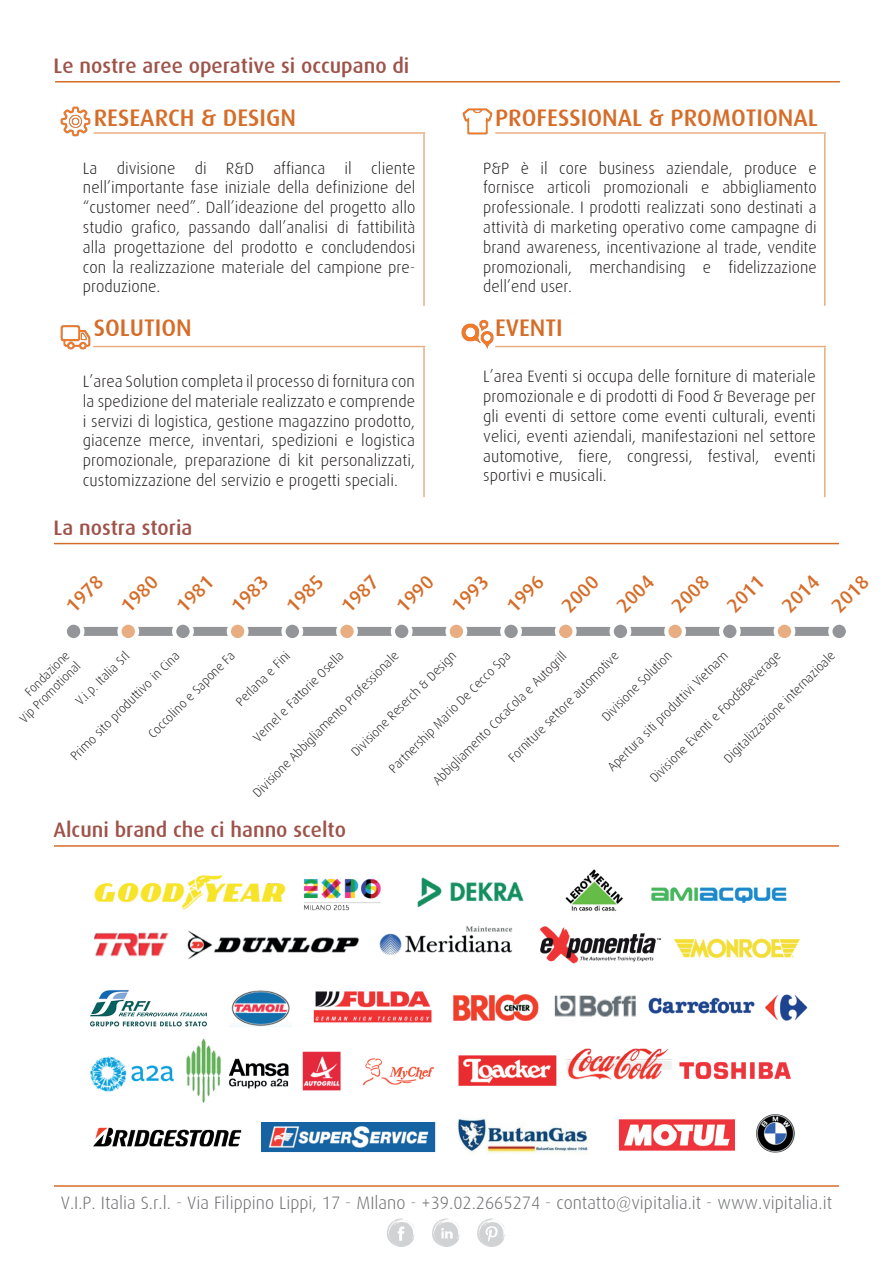
<style>
.page{position:relative;width:893px;height:1263px;background:#fff}
.page>*{position:absolute;margin:0;border:0;box-sizing:border-box;transform-origin:0 0}
.t1{font:500 24px "Dax";color:#d56d29}
.t2{font:500 21px "Dax";color:#9e534a}
.t3{font:500 19.95px "Dax";color:#d56d29}
.t4{font:300 18px "Dax";color:#6c6d70}
.t5{font:300 16.5px/19.8px "Dax";color:#231f20;text-align:justify}
.t6{font:300 13.05px "Dax";color:#231f20}
.t7{font:300 12.6px/15px "Dax";color:#231f20;text-align:right}
</style>
<div class="page">
<hr style="left:54px;top:543px;width:785px;height:1px;background:#d56d29">
<hr style="left:54px;top:845px;width:785px;height:2px;background:#d56d29">
<hr style="left:54px;top:1185px;width:785px;height:2px;background:#d56d29">
<hr style="left:55px;top:81px;width:785px;height:2px;background:#d56d29">
<hr style="left:94px;top:132px;width:331px;height:2px;background:#e8ae82">
<hr style="left:423px;top:134px;width:2px;height:172px;background:#e8ae82">
<hr style="left:495px;top:132px;width:331px;height:2px;background:#e8ae82">
<hr style="left:824px;top:134px;width:1px;height:172px;background:#e8ae82">
<hr style="left:93px;top:346px;width:332px;height:1px;background:#e8ae82">
<hr style="left:423px;top:347px;width:2px;height:150px;background:#e8ae82">
<hr style="left:495px;top:346px;width:331px;height:1px;background:#e8ae82">
<hr style="left:824px;top:347px;width:1px;height:150px;background:#e8ae82">
<img style="left:60px;top:106px;width:31px;height:31px">
<img style="left:60px;top:325px;width:31px;height:25px">
<img style="left:462px;top:108px;width:31px;height:27px">
<img style="left:461px;top:319px;width:33px;height:30px">
<img style="left:89px;top:869px;width:719px;height:286px">
<div style="left:78px;top:627px;width:757px;height:9px;background:#939598"></div>
<div style="left:65px;top:623px;width:17px;height:17px;background:#939598;border-radius:50%"></div>
<div style="left:63px;top:620px;width:21px;height:22px;border:4px solid #fff;border-radius:50%"></div>
<svg style="left:119px;top:623px;width:18px;height:17px"></svg>
<div style="left:117px;top:620px;width:22px;height:22px;border:4px solid #fff;border-radius:50%"></div>
<svg style="left:174px;top:623px;width:18px;height:17px"></svg>
<div style="left:172px;top:620px;width:22px;height:22px;border:4px solid #fff;border-radius:50%"></div>
<svg style="left:229px;top:623px;width:17px;height:17px"></svg>
<div style="left:227px;top:620px;width:22px;height:22px;border:4px solid #fff;border-radius:50%"></div>
<svg style="left:283px;top:623px;width:18px;height:17px"></svg>
<div style="left:281px;top:620px;width:22px;height:22px;border:4px solid #fff;border-radius:50%"></div>
<svg style="left:393px;top:623px;width:17px;height:17px"></svg>
<div style="left:391px;top:620px;width:22px;height:22px;border:4px solid #fff;border-radius:50%"></div>
<svg style="left:502px;top:623px;width:18px;height:17px"></svg>
<div style="left:500px;top:620px;width:22px;height:22px;border:4px solid #fff;border-radius:50%"></div>
<svg style="left:338px;top:623px;width:18px;height:17px"></svg>
<div style="left:336px;top:620px;width:22px;height:22px;border:4px solid #fff;border-radius:50%"></div>
<svg style="left:448px;top:623px;width:17px;height:17px"></svg>
<div style="left:445px;top:620px;width:22px;height:22px;border:4px solid #fff;border-radius:50%"></div>
<svg style="left:557px;top:623px;width:17px;height:17px"></svg>
<div style="left:555px;top:620px;width:22px;height:22px;border:4px solid #fff;border-radius:50%"></div>
<svg style="left:612px;top:623px;width:17px;height:17px"></svg>
<div style="left:609px;top:620px;width:22px;height:22px;border:4px solid #fff;border-radius:50%"></div>
<svg style="left:721px;top:623px;width:18px;height:17px"></svg>
<div style="left:719px;top:620px;width:22px;height:22px;border:4px solid #fff;border-radius:50%"></div>
<svg style="left:830px;top:623px;width:18px;height:17px"></svg>
<div style="left:828px;top:620px;width:22px;height:22px;border:4px solid #fff;border-radius:50%"></div>
<svg style="left:666px;top:623px;width:18px;height:17px"></svg>
<div style="left:664px;top:620px;width:22px;height:22px;border:4px solid #fff;border-radius:50%"></div>
<div style="left:776px;top:623px;width:17px;height:17px;background:#e8ae82;border-radius:50%"></div>
<div style="left:774px;top:620px;width:21px;height:22px;border:4px solid #fff;border-radius:50%"></div>
<svg style="left:387px;top:1218px;width:28px;height:29px"></svg>
<svg style="left:432px;top:1218px;width:28px;height:29px"></svg>
<svg style="left:477px;top:1218px;width:28px;height:29px"></svg>
<p class="t2" style="left:54px;top:54px;width:357px">Le nostre aree operative si occupano di</p>
<h1 class="t1" style="left:94px;top:104px;width:204px">RESEARCH &amp; DESIGN</h1>
<h1 class="t1" style="left:495px;top:104px;width:324px">PROFESSIONAL &amp; PROMOTIONAL</h1>
<p class="t5" style="left:83px;top:158px;width:334px">La divisione di R&amp;D affianca il cliente nell’importante fase iniziale della definizione del “customer need”. Dall’ideazione del progetto allo studio grafico, passando dall’analisi di fattibilità alla progettazione del prodotto e concludendosi con la realizzazione materiale del campione pre&shy;produzione.</p>
<p class="t5" style="left:483px;top:158px;width:335px">P&amp;P è il core business aziendale, produce e fornisce articoli promozionali e abbigliamento professionale. I prodotti realizzati sono destinati a attività di marketing operativo come campagne di brand awareness, incentivazione al trade, vendite promozionali, merchandising e fidelizzazione dell’end user.</p>
<h1 class="t1" style="left:94px;top:314px;width:100px">SOLUTION</h1>
<h1 class="t1" style="left:495px;top:314px;width:69px">EVENTI</h1>
<p class="t5" style="left:483px;top:367px;width:334px">L’area Eventi si occupa delle forniture di materiale promozionale e di prodotti di Food &amp; Beverage per gli eventi di settore come eventi culturali, eventi velici, eventi aziendali, manifestazioni nel settore automotive, fiere, congressi, festival, eventi sportivi e musicali.</p>
<p class="t5" style="left:83px;top:372px;width:334px">L’area Solution completa il processo di fornitura con la spedizione del materiale realizzato e comprende i servizi di logistica, gestione magazzino prodotto, giacenze merce, inventari, spedizioni e logistica promozionale, preparazione di kit personalizzati, customizzazione del servizio e progetti speciali.</p>
<p class="t2" style="left:54px;top:516px;width:140px">La nostra storia</p>
<p class="t3" style="left:61px;top:601px;width:45px;rotate:-45deg">1978</p>
<p class="t3" style="left:117px;top:601px;width:45px;rotate:-45deg">1980</p>
<p class="t3" style="left:172px;top:601px;width:45px;rotate:-45deg">1981</p>
<p class="t3" style="left:227px;top:601px;width:45px;rotate:-45deg">1983</p>
<p class="t3" style="left:282px;top:601px;width:45px;rotate:-45deg">1985</p>
<p class="t3" style="left:337px;top:601px;width:45px;rotate:-45deg">1987</p>
<p class="t3" style="left:392px;top:601px;width:45px;rotate:-45deg">1990</p>
<p class="t3" style="left:447px;top:601px;width:45px;rotate:-45deg">1993</p>
<p class="t3" style="left:502px;top:601px;width:45px;rotate:-45deg">1996</p>
<p class="t3" style="left:557px;top:601px;width:45px;rotate:-45deg">2000</p>
<p class="t3" style="left:612px;top:601px;width:45px;rotate:-45deg">2004</p>
<p class="t3" style="left:667px;top:601px;width:45px;rotate:-45deg">2008</p>
<p class="t3" style="left:722px;top:601px;width:45px;rotate:-45deg">2011</p>
<p class="t3" style="left:777px;top:601px;width:45px;rotate:-45deg">2014</p>
<p class="t3" style="left:827px;top:601px;width:45px;rotate:-45deg">2018</p>
<p class="t7" style="left:6px;top:705px;width:82px;rotate:-45deg">Fondazione<br>Vip Promotional</p>
<p class="t6" style="left:72px;top:698px;width:72px;rotate:-45deg">V.i.p. Italia Srl</p>
<p class="t6" style="left:430px;top:778px;width:185px;rotate:-45deg">Abbigliamento CocaCola e Autogrill</p>
<p class="t6" style="left:145px;top:731px;width:118px;rotate:-45deg">Coccolino e Sapone Fa</p>
<p class="t6" style="left:233px;top:698px;width:72px;rotate:-45deg">Perlana e Fini</p>
<p class="t6" style="left:647px;top:775px;width:181px;rotate:-45deg">Divisione Eventi e Food&amp;Beverage</p>
<p class="t6" style="left:721px;top:755px;width:153px;rotate:-45deg">Digitalizzazione internazioale</p>
<p class="t6" style="left:250px;top:790px;width:201px;rotate:-45deg">Divisione Abbigliamento Professionale</p>
<p class="t6" style="left:506px;top:754px;width:151px;rotate:-45deg">Forniture settore automotive</p>
<p class="t6" style="left:386px;top:765px;width:167px;rotate:-45deg">Partnership Mario De Cecco Spa</p>
<p class="t6" style="left:605px;top:764px;width:165px;rotate:-45deg">Apertura siti produttivi Vietnam</p>
<p class="t6" style="left:250px;top:734px;width:123px;rotate:-45deg">Vernel e Fattorie Osella</p>
<p class="t6" style="left:68px;top:753px;width:150px;rotate:-45deg">Primo sito produttivo in Cina</p>
<p class="t6" style="left:348px;top:749px;width:144px;rotate:-45deg">Divisione Reserch &amp; Design</p>
<p class="t6" style="left:599px;top:714px;width:94px;rotate:-45deg">Divisione Solution</p>
<p class="t2" style="left:54px;top:818px;width:294px">Alcuni brand che ci hanno scelto</p>
<p class="t4" style="left:61px;top:1193px;width:773px">V.I.P. Italia S.r.l. - Via Filippino Lippi, 17 - MIlano - +39.02.2665274 - contatto@vipitalia.it - www.vipitalia.it</p>
</div>
